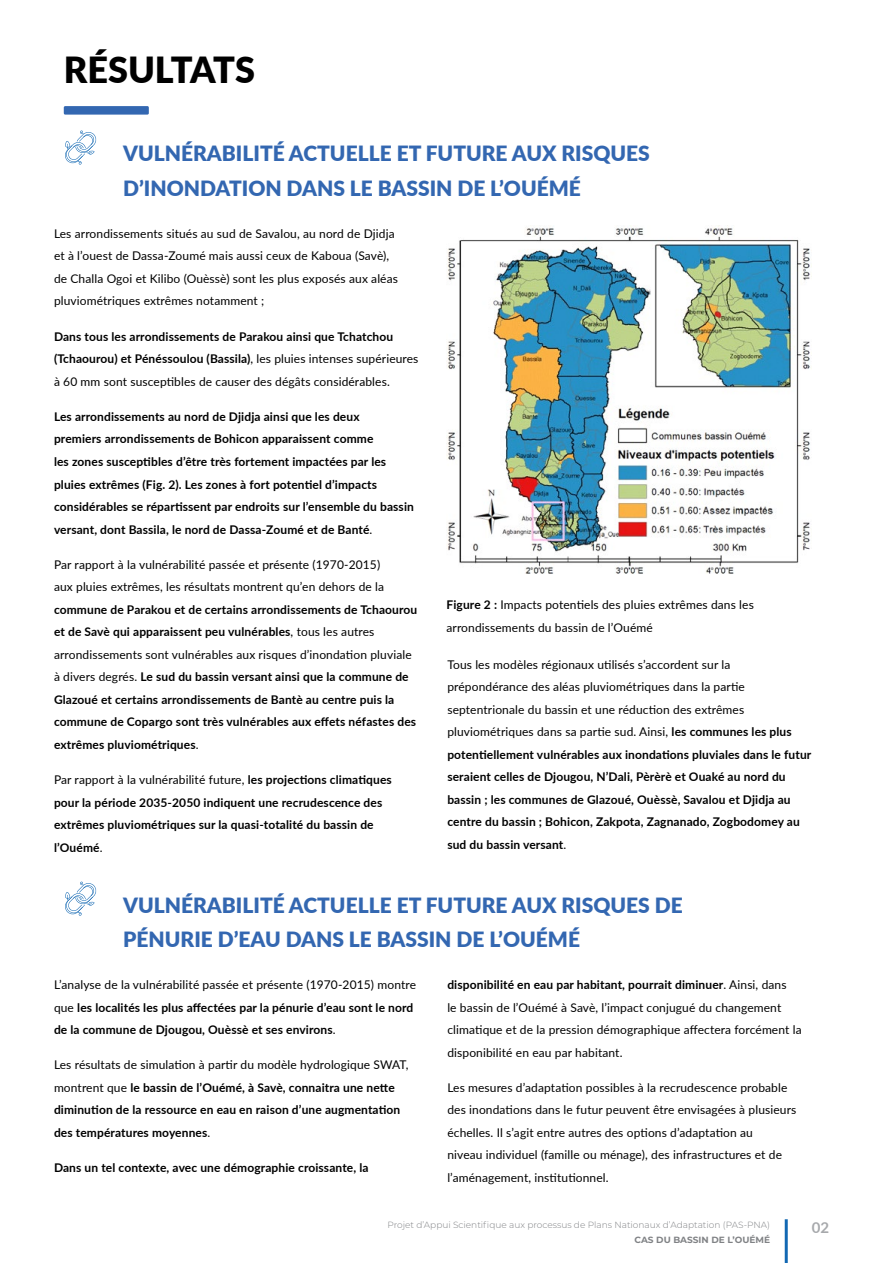
<style>
.page{position:relative;width:893px;height:1263px;background:#fff}
.page>*{position:absolute;margin:0;border:0;box-sizing:border-box;transform-origin:0 0}
.t1{font:900 36px "Lato";color:#000}
.t2{font:900 21px/34.5px "Lato";color:#3367b1}
.t3{font:700 15px "Lato";color:#a7a9ac}
.t4{font:700 12px/22.5px "Lato";letter-spacing:.01em;color:#000}
.t5{font:12px/22.5px "Lato";letter-spacing:.01em;color:#000}
.t6{font:300 9px "Montserrat";color:#808285}
.t7{font:700 9px "Montserrat";color:#808285}
.s1{font-weight:400}
.s2{font-weight:700}
</style>
<div class="page">
<hr style="left:785px;top:1219px;width:3px;height:44px;background:#1268b3">
<div style="left:64px;top:106px;width:85px;height:9px;background:#3367b1;border-radius:2px"></div>
<svg style="left:65px;top:131px;width:31px;height:34px"></svg>
<svg style="left:65px;top:882px;width:31px;height:34px"></svg>
<img style="left:446px;top:225px;width:364px;height:349px">
<h1 class="t1" style="left:64px;top:43px;width:193px">RÉSULTATS</h1>
<h2 class="t2" style="left:123px;top:136px;width:528px">VULNÉRABILITÉ ACTUELLE ET FUTURE AUX RISQUES<br>D’INONDATION DANS LE BASSIN DE L’OUÉMÉ</h2>
<p class="t5" style="left:54px;top:222px;width:346px">Les arrondissements situés au sud de Savalou, au nord de Djidja et à l’ouest de Dassa-Zoumé mais aussi ceux de Kaboua (Savè), de Challa Ogoi et Kilibo (Ouèssè) sont les plus exposés aux aléas pluviométriques extrêmes notamment ;</p>
<p class="t4" style="left:54px;top:325px;width:366px">Dans tous les arrondissements de Parakou ainsi que Tchatchou (Tchaourou) et Pénéssoulou (Bassila)<span class="s1">, les pluies intenses supérieures à 60 mm sont susceptibles de causer des dégâts considérables.</span></p>
<p class="t4" style="left:54px;top:405px;width:361px">Les arrondissements au nord de Djidja ainsi que les deux<br>premiers arrondissements de Bohicon apparaissent comme<br>les zones susceptibles d’être très fortement impactées par les pluies extrêmes (Fig. 2). Les zones à fort potentiel d’impacts considérables se répartissent par endroits sur l’ensemble du bassin versant, dont Bassila, le nord de Dassa-Zoumé et de Banté<span class="s1">.</span></p>
<p class="t5" style="left:54px;top:553px;width:332px">Par rapport à la vulnérabilité passée et présente (1970-2015) aux pluies extrêmes, les résultats montrent qu’en dehors de la</p>
<p class="t4" style="left:54px;top:598px;width:365px">commune de Parakou et de certains arrondissements de Tchaourou et de Savè qui apparaissent peu vulnérables<span class="s1">, tous les autres arrondissements sont vulnérables aux risques d’inondation pluviale à divers degrés.</span> Le sud du bassin versant ainsi que la commune de Glazoué et certains arrondissements de Bantè au centre puis la commune de Copargo sont très vulnérables aux effets néfastes des extrêmes pluviométriques<span class="s1">.</span></p>
<p class="t4" style="left:54px;top:768px;width:339px"><span class="s1">Par rapport à la vulnérabilité future,</span> les projections climatiques pour la période 2035-2050 indiquent une recrudescence des extrêmes pluviométriques sur la quasi‑totalité du bassin de l’Ouémé<span class="s1">.</span></p>
<p class="t5" style="left:446px;top:593px;width:309px"><span class="s2">Figure 2 :</span> Impacts potentiels des pluies extrêmes dans les arrondissements du bassin de l’Ouémé</p>
<p class="t4" style="left:447px;top:653px;width:366px"><span class="s1">Tous les modèles régionaux utilisés s’accordent sur la prépondérance des aléas pluviométriques dans la partie septentrionale du bassin et une réduction des extrêmes pluviométriques dans sa partie sud. Ainsi,</span> les communes les plus potentiellement vulnérables aux inondations pluviales dans le futur seraient celles de Djougou, N’Dali, Pèrèrè et Ouaké au nord du bassin ; les communes de Glazoué, Ouèssè, Savalou et Djidja au centre du bassin ; Bohicon, Zakpota, Zagnanado, Zogbodomey au sud du bassin versant<span class="s1">.</span></p>
<h2 class="t2" style="left:123px;top:887px;width:561px">VULNÉRABILITÉ ACTUELLE ET FUTURE AUX RISQUES DE<br>PÉNURIE D’EAU DANS LE BASSIN DE L’OUÉMÉ</h2>
<p class="t4" style="left:54px;top:973px;width:364px"><span class="s1">L’analyse de la vulnérabilité passée et présente (1970-2015) montre que</span> les localités les plus affectées par la pénurie d’eau sont le nord de la commune de Djougou, Ouèssè et ses environs<span class="s1">.</span></p>
<p class="t4" style="left:54px;top:1053px;width:356px"><span class="s1">Les résultats de simulation à partir du modèle hydrologique SWAT, montrent que</span> le bassin de l’Ouémé, à Savè, connaitra une nette diminution de la ressource en eau en raison d’une augmentation des températures moyennes<span class="s1">.</span></p>
<p class="t4" style="left:54px;top:1156px;width:316px">Dans un tel contexte, avec une démographie croissante, la</p>
<p class="t5" style="left:447px;top:973px;width:356px"><span class="s2">disponibilité en eau par habitant, pourrait diminuer</span>. Ainsi, dans<br>le bassin de l’Ouémé à Savè, l’impact conjugué du changement climatique et de la pression démographique affectera forcément la disponibilité en eau par habitant.</p>
<p class="t5" style="left:447px;top:1076px;width:351px">Les mesures d’adaptation possibles à la recrudescence probable des inondations dans le futur peuvent être envisagées à plusieurs échelles. Il s’agit entre autres des options d’adaptation au<br>niveau individuel (famille ou ménage), des infrastructures et de l’aménagement, institutionnel.</p>
<p class="t6" style="left:387px;top:1219px;width:384px">Projet d’Appui Scientifique aux processus de Plans Nationaux d’Adaptation (PAS-PNA)</p>
<p class="t7" style="left:635px;top:1233px;width:137px">CAS DU BASSIN DE L’OUÉMÉ</p>
<p class="t3" style="left:812px;top:1216px;width:19px">02</p>
</div>
